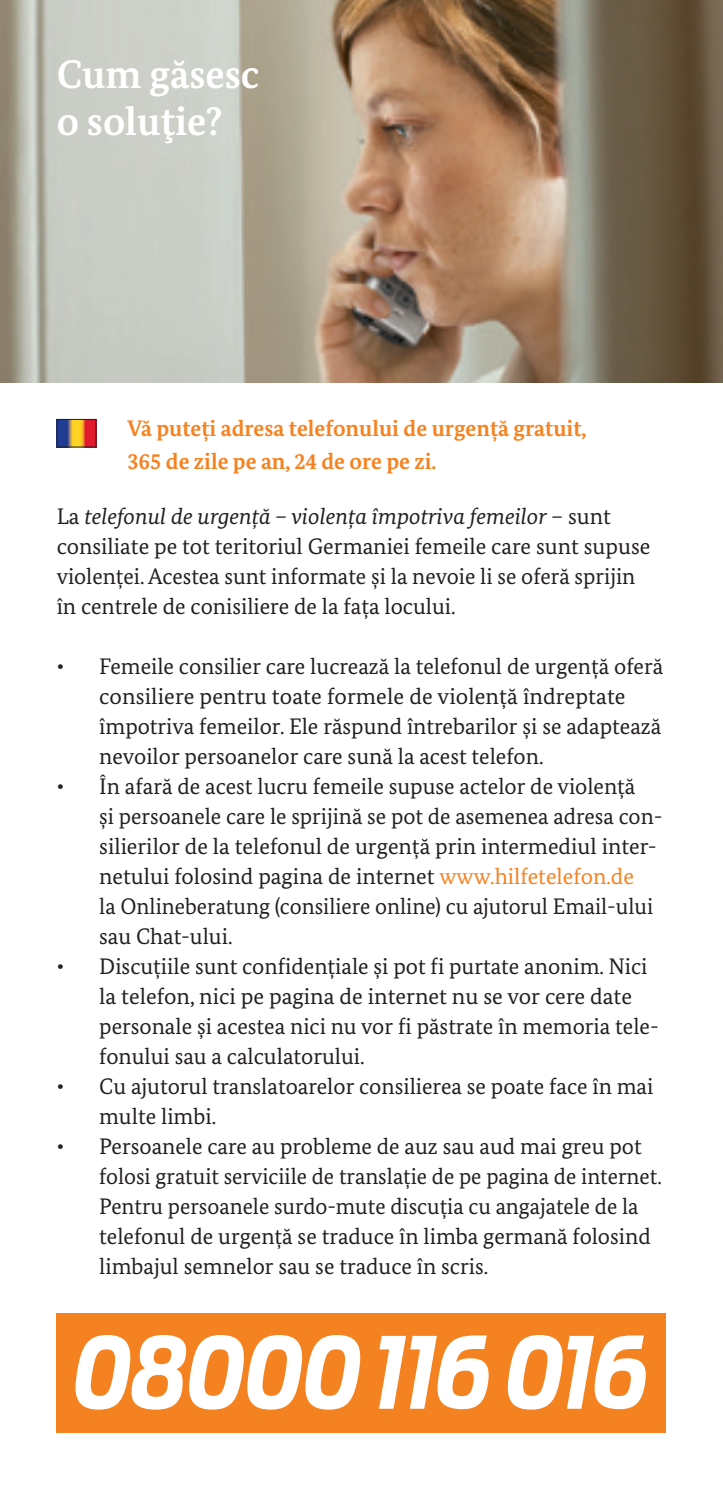
<style>
.page{position:relative;width:723px;height:1489px;background:#fff}
.page>*{position:absolute;margin:0;border:0;box-sizing:border-box;transform-origin:0 0}
.t1{font:700 40px/47.5px "Bundes Serif";color:#fff}
.t2{font:22.5px/30px "Bundes Serif";color:#231f20}
.t3{font:700 22.5px/32.5px "Bundes Serif";color:#f58220}
.s1{font-style:italic}
.s2{color:#f58220}
</style>
<div class="page">
<img style="left:0;top:0;width:723px;height:383px">
<div style="left:57px;top:1312px;width:609px;height:119px;background:#f58220"></div>
<svg style="left:76px;top:1335px;width:284px;height:74px"></svg>
<svg style="left:379px;top:1335px;width:110px;height:73px"></svg>
<svg style="left:508px;top:1335px;width:138px;height:74px"></svg>
<img style="left:59px;top:421px;width:35px;height:24px">
<div style="left:57px;top:419px;width:39px;height:28px;border:1px solid #231f20"></div>
<h1 class="t1" style="left:57px;top:50px;width:204px">Cum găsesc o soluţie?</h1>
<h2 class="t3" style="left:128px;top:412px;width:460px">Vă puteți adresa telefonului de urgență gratuit,<br>365 de zile pe an, 24 de ore pe zi.</h2>
<p class="t2" style="left:57px;top:501px;width:595px">La <span class="s1">telefonul de urgență – violența împotriva femeilor –</span> sunt consiliate pe tot teritoriul Germaniei femeile care sunt supuse violenței. Acestea sunt informate și la nevoie li se oferă sprijin în centrele de conisiliere de la fața locului.</p>
<p class="t2" style="left:99px;top:651px;width:565px">Femeile consilier care lucrează la telefonul de urgență oferă consiliere pentru toate formele de violență îndreptate împotriva femeilor. Ele răspund întrebarilor și se adaptează nevoilor persoanelor care sună la acest telefon.</p>
<p class="t2" style="left:99px;top:771px;width:565px">În afară de acest lucru femeile supuse actelor de violență<br>și persoanele care le sprijină se pot de asemenea adresa con&shy;silierilor de la telefonul de urgență prin intermediul inter&shy;netului folosind pagina de internet <span class="s2">www.hilfetelefon.de<br></span>la Onlineberatung (consiliere online) cu ajutorul Email-ului sau Chat-ului.</p>
<p class="t2" style="left:99px;top:951px;width:561px">Discuțiile sunt confidențiale și pot fi purtate anonim. Nici la telefon, nici pe pagina de internet nu se vor cere date personale și acestea nici nu vor fi păstrate în memoria tele&shy;fonului sau a calculatorului.</p>
<p class="t2" style="left:99px;top:1071px;width:556px">Cu ajutorul translatoarelor consilierea se poate face în mai multe limbi.</p>
<p class="t2" style="left:99px;top:1131px;width:564px">Persoanele care au probleme de auz sau aud mai greu pot folosi gratuit serviciile de translație de pe pagina de internet.<br>Pentru persoanele surdo-mute discuția cu angajatele de la telefonul de urgență se traduce în limba germană folosind limbajul semnelor sau se traduce în scris.</p>
<p class="t2" style="left:57px;top:651px;width:9px">•</p>
<p class="t2" style="left:57px;top:771px;width:9px">•</p>
<p class="t2" style="left:57px;top:951px;width:9px">•</p>
<p class="t2" style="left:57px;top:1071px;width:9px">•</p>
<p class="t2" style="left:57px;top:1131px;width:9px">•</p>
</div>
